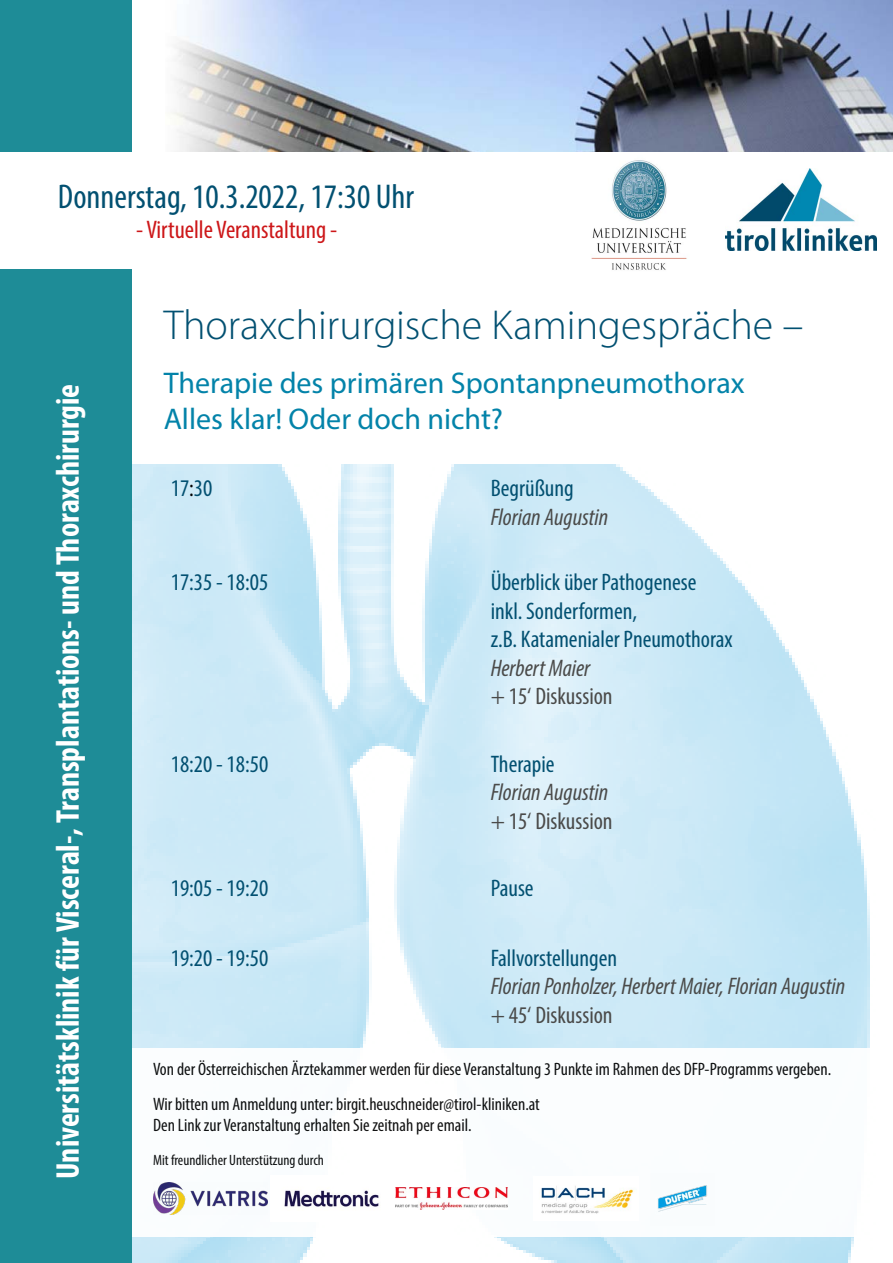
<style>
.page{position:relative;width:893px;height:1263px;background:#fff}
.page>*{position:absolute;margin:0;border:0;box-sizing:border-box;transform-origin:0 0}
.t1{font:300 42px "Myriad Pro";color:#025071}
.t2{font:condensed 34.5px "Myriad Pro";color:#025071}
.t3{font:700 condensed 33px "Myriad Pro";color:#fff}
.t4{font:30px/36px "Myriad Pro";color:#0383a9}
.t5{font:condensed 25.5px "Myriad Pro";color:#cd1719}
.t6{font:condensed 24px/28.5px "Myriad Pro";color:#025071}
.t7{font:italic condensed 24px/28.5px "Myriad Pro";color:#4a4a49}
.t8{font:condensed 24px "Myriad Pro";color:#4a4a49}
.t9{font:condensed 18px/35.1px "Myriad Pro";color:#000}
.t10{font:condensed 15px "Myriad Pro";color:#000}
.s1{color:#000}
.s2{font-style:normal;color:#025071}
.s3{font-style:italic;color:#4a4a49}
.s4{font-style:normal}
</style>
<div class="page">
<img style="left:171px;top:0;width:722px;height:152px">
<img style="left:132px;top:464px;width:738px;height:799px">
<div style="left:132px;top:1048px;width:761px;height:189px;background:#fff"></div>
<div style="left:0;top:0;width:132px;height:1263px;background:#1e8c97"></div>
<div style="left:0;top:152px;width:893px;height:117px;background:#fff"></div>
<img style="left:591px;top:160px;width:96px;height:110px">
<img style="left:725px;top:168px;width:151px;height:82px">
<img style="left:657px;top:1185px;width:51px;height:27px">
<img style="left:395px;top:1187px;width:113px;height:23px">
<img style="left:284px;top:1190px;width:95px;height:17px">
<img style="left:154px;top:1182px;width:114px;height:32px">
<img style="left:541px;top:1186px;width:94px;height:28px">
<p class="t2" style="left:58px;top:175px;width:358px">Donnerstag, 10.3.2022, 17:30 Uhr</p>
<p class="t5" style="left:136px;top:214px;width:203px">- Virtuelle Veranstaltung -</p>
<p class="t3" style="left:47px;top:1179px;width:797px;rotate:-90deg">Universitätsklinik für Visceral-, Transplantations- und Thoraxchirurgie</p>
<p class="t1" style="left:164px;top:300px;width:641px">Thoraxchirurgische Kamingespräche –</p>
<p class="t4" style="left:164px;top:364px;width:582px">Therapie des primären Spontanpneumothorax<br>Alles klar! Oder doch nicht?</p>
<p class="t6" style="left:171px;top:473px;width:43px">17<span class="s1">:</span>30</p>
<p class="t7" style="left:491px;top:474px;width:119px"><span class="s2">Begrüßung<br></span>Florian Augustin</p>
<p class="t6" style="left:171px;top:568px;width:99px">17:35 - 18:05</p>
<p class="t6" style="left:491px;top:568px;width:207px">Überblick über Pathogenese inkl. Sonderformen,</p>
<p class="t6" style="left:491px;top:625px;width:244px">z.B. Katamenialer Pneumothorax<br><span class="s3">Herbert Maier</span></p>
<p class="t8" style="left:491px;top:682px;width:123px">+ 15‘ Diskussion</p>
<p class="t6" style="left:171px;top:749px;width:99px">18:20 - 18:50</p>
<p class="t7" style="left:491px;top:749px;width:119px"><span class="s2">Therapie<br></span>Florian Augustin</p>
<p class="t8" style="left:491px;top:806px;width:123px">+ 15‘ Diskussion</p>
<p class="t6" style="left:171px;top:873px;width:99px">19:05 - 19:20</p>
<p class="t6" style="left:491px;top:873px;width:44px">Pause</p>
<p class="t6" style="left:171px;top:943px;width:99px">19:20 - 19:50</p>
<p class="t6" style="left:491px;top:943px;width:128px">Fallvorstellungen</p>
<p class="t7" style="left:491px;top:972px;width:356px">Florian Ponholzer, Herbert Maier, Florian Augustin <span class="s4">+ 45‘ Diskussion</span></p>
<p class="t9" style="left:153px;top:1051px;width:680px">Von der Österreichischen Ärztekammer werden für diese Veranstaltung 3 Punkte im Rahmen des DFP-Programms vergeben.<br>Wir bitten um Anmeldung unter: birgit.heuschneider@tirol-kliniken.at</p>
<p class="t9" style="left:153px;top:1107px;width:320px">Den Link zur Veranstaltung erhalten Sie zeitnah per email.</p>
<p class="t10" style="left:153px;top:1151px;width:172px">Mit freundlicher Unterstützung durch</p>
</div>
